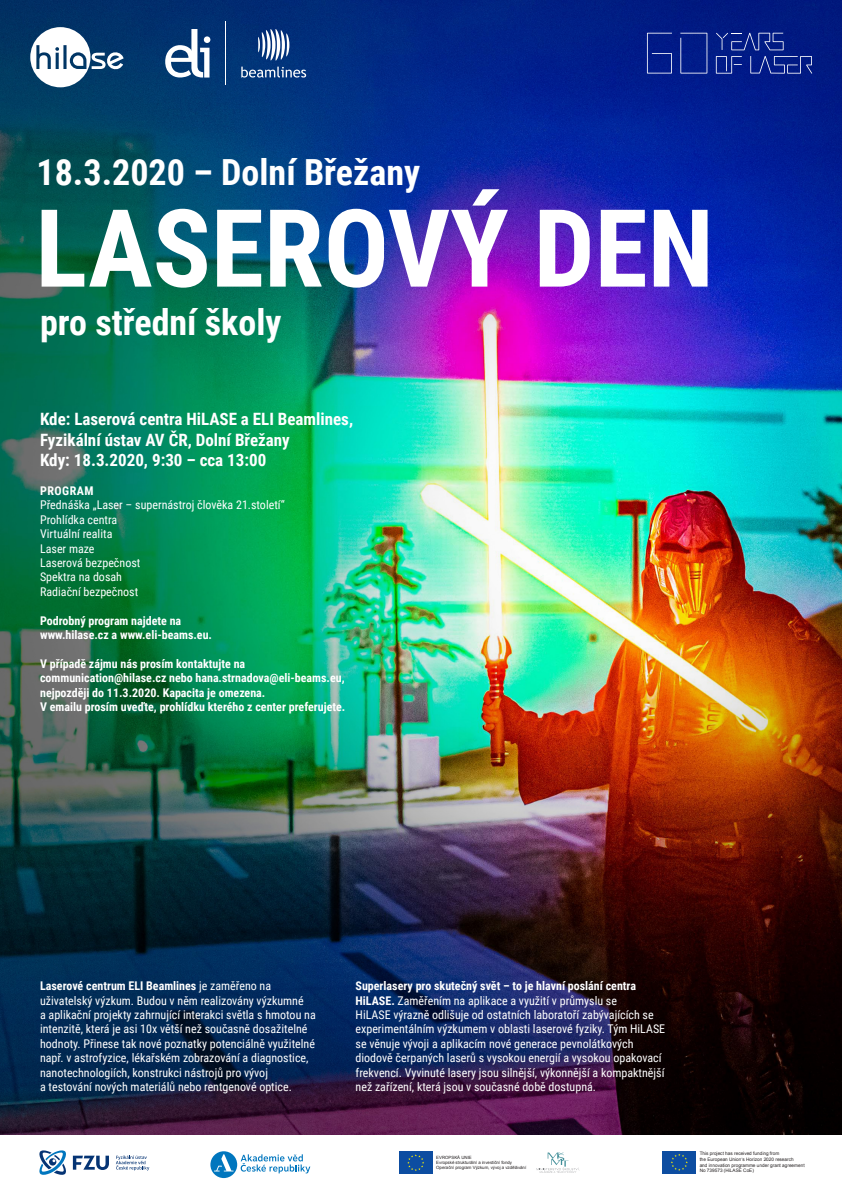
<style>
.page{position:relative;width:842px;height:1191px;background:#fff}
.page>*{position:absolute;margin:0;border:0;box-sizing:border-box;transform-origin:0 0}
.t1{font:700 108px "Roboto Condensed";color:#fff}
.t2{font:700 36px "Roboto Condensed";color:#fff}
.t3{font:700 17px "Roboto Condensed";color:#fff}
.t4{font:12px/14.4px "Roboto Condensed";color:#fff}
.t5{font:700 12px/14.4px "Roboto Condensed";color:#fff}
.t6{font:700 12px "Roboto Condensed";letter-spacing:.035em;color:#fff}
.t7{font:4.7px/5.6px "Arial";color:#231f20}
.t8{font:4.4px/5.4px "Arial";color:#231f20}
.s1{font-weight:700}
</style>
<div class="page">
<img style="left:0;top:0;width:842px;height:1134px">
<svg style="left:662px;top:1173px;width:34px;height:1px"></svg>
<div style="left:662px;top:1151px;width:34px;height:22px;background:#0d4da1"></div>
<svg style="left:671px;top:1154px;width:17px;height:16px"></svg>
<svg style="left:73px;top:1155px;width:36px;height:15px"></svg>
<svg style="left:116px;top:1155px;width:33px;height:15px"></svg>
<svg style="left:39px;top:1150px;width:27px;height:24px"></svg>
<svg style="left:399px;top:1173px;width:34px;height:1px"></svg>
<div style="left:399px;top:1151px;width:34px;height:22px;background:#0d4da1"></div>
<svg style="left:407px;top:1154px;width:17px;height:17px"></svg>
<svg style="left:536px;top:1152px;width:44px;height:20px"></svg>
<svg style="left:210px;top:1151px;width:27px;height:27px"></svg>
<svg style="left:214px;top:1154px;width:19px;height:17px"></svg>
<svg style="left:241px;top:1154px;width:69px;height:19px"></svg>
<svg style="left:30px;top:27px;width:94px;height:60px"></svg>
<svg style="left:165px;top:29px;width:45px;height:49px"></svg>
<svg style="left:258px;top:29px;width:31px;height:32px"></svg>
<svg style="left:241px;top:67px;width:65px;height:11px"></svg>
<hr style="left:225px;top:21px;width:1px;height:64px;background:#fff">
<svg style="left:750px;top:56px;width:62px;height:18px"></svg>
<svg style="left:716px;top:56px;width:26px;height:18px"></svg>
<svg style="left:716px;top:33px;width:68px;height:17px"></svg>
<svg style="left:647px;top:33px;width:25px;height:41px"></svg>
<svg style="left:680px;top:33px;width:27px;height:41px"></svg>
<p class="t2" style="left:37px;top:147px;width:385px">18.3.2020 – Dolní Břežany</p>
<p class="t1" style="left:35px;top:172px;width:680px">LASEROVÝ DEN</p>
<p class="t2" style="left:40px;top:297px;width:243px">pro střední školy</p>
<p class="t3" style="left:40px;top:407px;width:315px">Kde: Laserová centra HiLASE a ELI Beamlines,</p>
<p class="t3" style="left:40px;top:428px;width:251px">Fyzikální ústav AV ČR, Dolní Břežany</p>
<p class="t3" style="left:40px;top:448px;width:228px">Kdy: 18.3.2020, 9:30 – cca 13:00</p>
<p class="t6" style="left:40px;top:482px;width:55px">PROGRAM</p>
<p class="t4" style="left:40px;top:497px;width:246px">Přednáška „Laser – supernástroj člověka 21.století“</p>
<p class="t4" style="left:40px;top:512px;width:79px">Prohlídka centra</p>
<p class="t4" style="left:40px;top:526px;width:74px">Virtuální realita</p>
<p class="t4" style="left:40px;top:540px;width:56px">Laser maze</p>
<p class="t4" style="left:40px;top:555px;width:102px">Laserová bezpečnost</p>
<p class="t4" style="left:40px;top:569px;width:83px">Spektra na dosah</p>
<p class="t4" style="left:40px;top:584px;width:100px">Radiační bezpečnost</p>
<p class="t5" style="left:40px;top:612px;width:143px">Podrobný program najdete na</p>
<p class="t5" style="left:40px;top:627px;width:173px">www.hilase.cz a www.eli-beams.eu.</p>
<p class="t5" style="left:40px;top:656px;width:306px">V případě zájmu nás prosím kontaktujte na communication@hilase.cz nebo hana.strnadova@eli-beams.eu, nejpozději do 11.3.2020. Kapacita je omezena.</p>
<p class="t5" style="left:40px;top:699px;width:307px">V emailu prosím uveďte, prohlídku kterého z center preferujete.</p>
<p class="t4" style="left:40px;top:978px;width:277px"><span class="s1">Laserové centrum ELI Beamlines</span> je zaměřeno na uživatelský výzkum. Budou v něm realizovány výzkumné<br>a aplikační projekty zahrnující interakci světla s hmotou na intenzitě, která je asi 10x větší než současně dosažitelné hodnoty. Přinese tak nové poznatky potenciálně využitelné např. v astrofyzice, lékařském zobrazování a diagnostice, nanotechnologiích, konstrukci nástrojů pro vývoj<br>a testování nových materiálů nebo rentgenové optice.</p>
<p class="t4" style="left:356px;top:978px;width:311px"><span class="s1">Superlasery pro skutečný svět – to je hlavní poslání centra HiLASE.</span> Zaměřením na aplikace a využití v průmyslu se<br>HiLASE výrazně odlišuje od ostatních laboratoří zabývajících se experimentálním výzkumem v oblasti laserové fyziky. Tým HiLASE se věnuje vývoji a aplikacím nové generace pevnolátkových diodově čerpaných laserů s vysokou energií a vysokou opakovací frekvencí. Vyvinuté lasery jsou silnější, výkonnější a kompaktnější než zařízení, která jsou v současné době dostupná.</p>
<p class="t8" style="left:436px;top:1154px;width:92px">EVROPSKÁ UNIE<br>Evropské strukturální a investiční fondy<br>Operační program Výzkum, vývoj a vzdělávání</p>
<p class="t7" style="left:700px;top:1150px;width:106px">This project has received funding from<br>the European Union‘s Horizon 2020 research<br>and innovation programme under grant agreement No 739573 (HiLASE CoE)</p>
</div>
